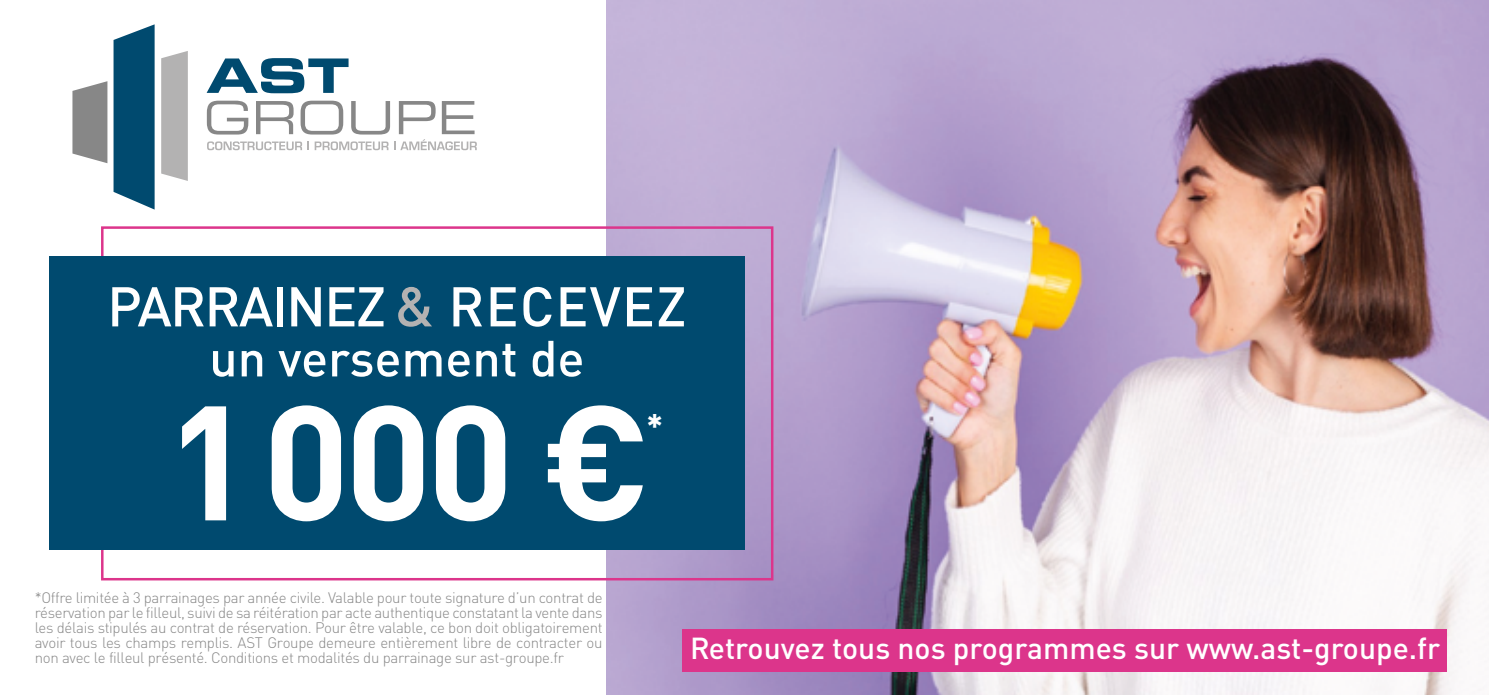
<style>
.page{position:relative;width:1489px;height:695px;background:#fff}
.page>*{position:absolute;margin:0;border:0;box-sizing:border-box;transform-origin:0 0}
.t1{font:700 160px "DIN Pro";color:#fff}
.t2{font:500 55px "DIN Pro";letter-spacing:-.03em;color:#fff}
.t3{font:500 50px "DIN Pro";color:#fff}
.t4{font:700 35px "DIN Pro";color:#fff}
.t5{font:500 30px "DIN Pro";color:#fff}
.t6{font:300 15px/15px "DIN Pro";letter-spacing:-.02em;color:#878787;text-align:justify}
.s1{color:#b3b2b2}
</style>
<div class="page">
<img style="left:606px;top:0;width:882px;height:694px">
<div style="left:101px;top:226px;width:672px;height:354px;border:2px solid #dc358b"></div>
<div style="left:49px;top:256px;width:695px;height:293px;background:#004a6f"></div>
<svg style="left:207px;top:58px;width:141px;height:35px"></svg>
<svg style="left:207px;top:101px;width:270px;height:49px"></svg>
<svg style="left:72px;top:81px;width:35px;height:82px;background:#969696"></svg>
<svg style="left:113px;top:24px;width:42px;height:185px;background:#1b5d7e"></svg>
<svg style="left:161px;top:51px;width:27px;height:130px;background:#b8b7b7"></svg>
<div style="left:682px;top:629px;width:764px;height:42px;background:#dc358b"></div>
<h2 class="t2" style="left:107px;top:262px;width:581px">PARRAINEZ <span class="s1">&amp;</span> RECEVEZ</h2>
<h3 class="t3" style="left:209px;top:318px;width:377px">un versement de</h3>
<h1 class="t1" style="left:165px;top:329px;width:487px">1000 €</h1>
<h3 class="t4" style="left:646px;top:397px;width:19px">*</h3>
<p class="t6" style="left:35px;top:588px;width:569px">*Offre limitée à 3 parrainages par année civile. Valable pour toute signature d’un contrat de réservation par le filleul, suivi de sa réitération par acte authentique constatant la vente dans les délais stipulés au contrat de réservation. Pour être valable, ce bon doit obligatoirement avoir tous les champs remplis. AST Groupe demeure entièrement libre de contracter ou non avec le filleul présenté. Conditions et modalités du parrainage sur ast-groupe.fr</p>
<h3 class="t5" style="left:690px;top:623px;width:751px">Retrouvez tous nos programmes sur www.ast-groupe.fr</h3>
</div>
